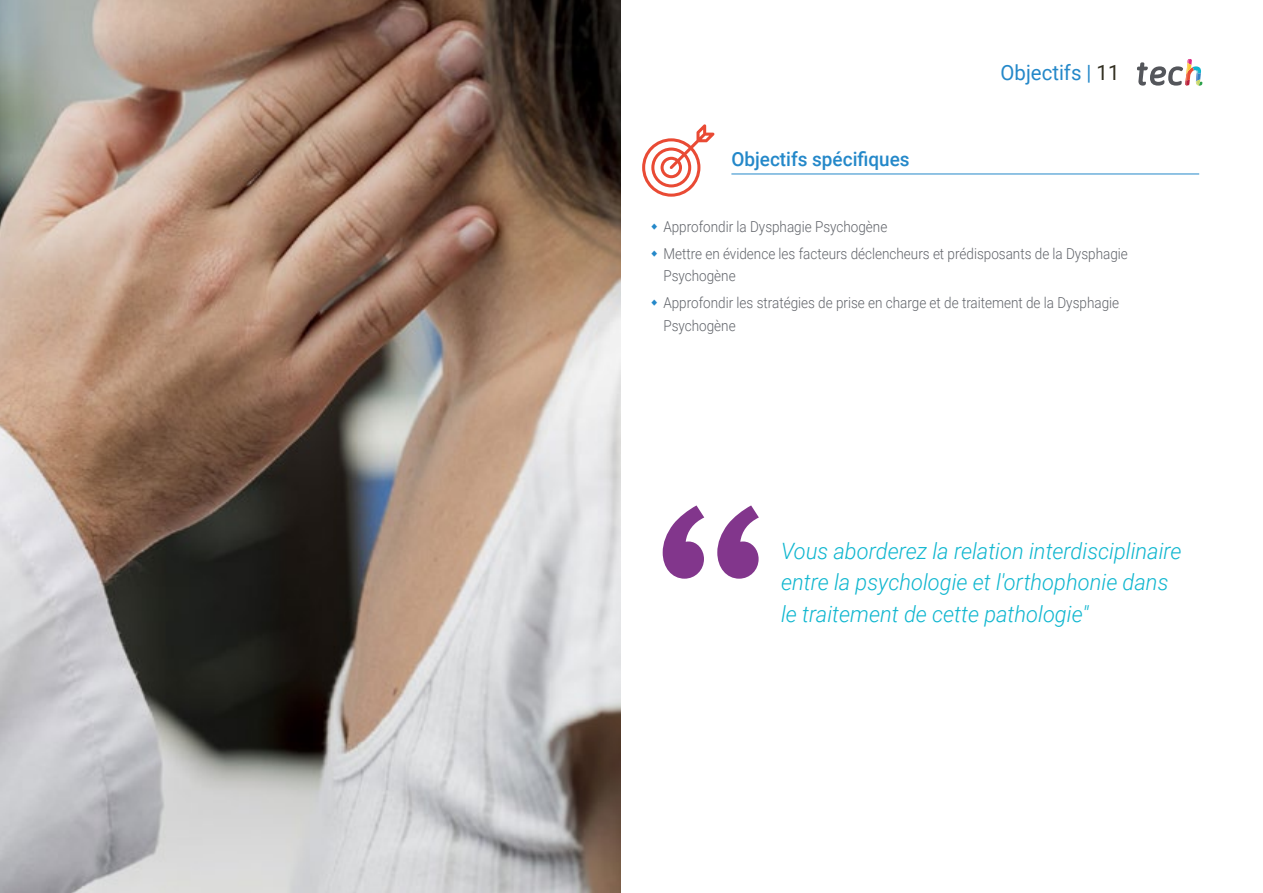
<style>
.page{position:relative;width:1263px;height:893px;background:#fff}
.page>*{position:absolute;margin:0;border:0;box-sizing:border-box;transform-origin:0 0}
.t1{font:italic 300 22.5px/31.5px "Roboto";color:#0fb6cf}
.t2{font:21px "Roboto";color:#2488c9}
.t3{font:500 19.5px "Roboto";color:#2488c9}
.t4{font:300 15px/26.7px "Roboto";color:#61646a;scale:.9 1}
.s1{color:#312e20}
</style>
<div class="page">
<img style="left:0;top:0;width:621px;height:893px">
<svg style="left:1137px;top:59px;width:65px;height:27px"></svg>
<svg style="left:663px;top:505px;width:96px;height:74px"></svg>
<svg style="left:642px;top:124px;width:72px;height:73px"></svg>
<hr style="left:731px;top:174px;width:468px;height:1px;background:#2488c9">
<h3 class="t3" style="left:731px;top:145px;width:180px">Objectifs spécifiques</h3>
<h2 class="t2" style="left:1000px;top:57px;width:120px">Objectifs | <span class="s1">11</span></h2>
<p class="t4" style="left:663px;top:213px;width:518px">Approfondir la Dysphagie Psychogène<br>Mettre en évidence les facteurs déclencheurs et prédisposants de la Dysphagie</p>
<p class="t4" style="left:663px;top:262px;width:508px">Psychogène<br>Approfondir les stratégies de prise en charge et de traitement de la Dysphagie</p>
<p class="t4" style="left:663px;top:311px;width:82px">Psychogène</p>
<h1 class="t1" style="left:781px;top:534px;width:402px">Vous aborderez la relation interdisciplinaire entre la psychologie et l'orthophonie dans le traitement de cette pathologie"</h1>
</div>
